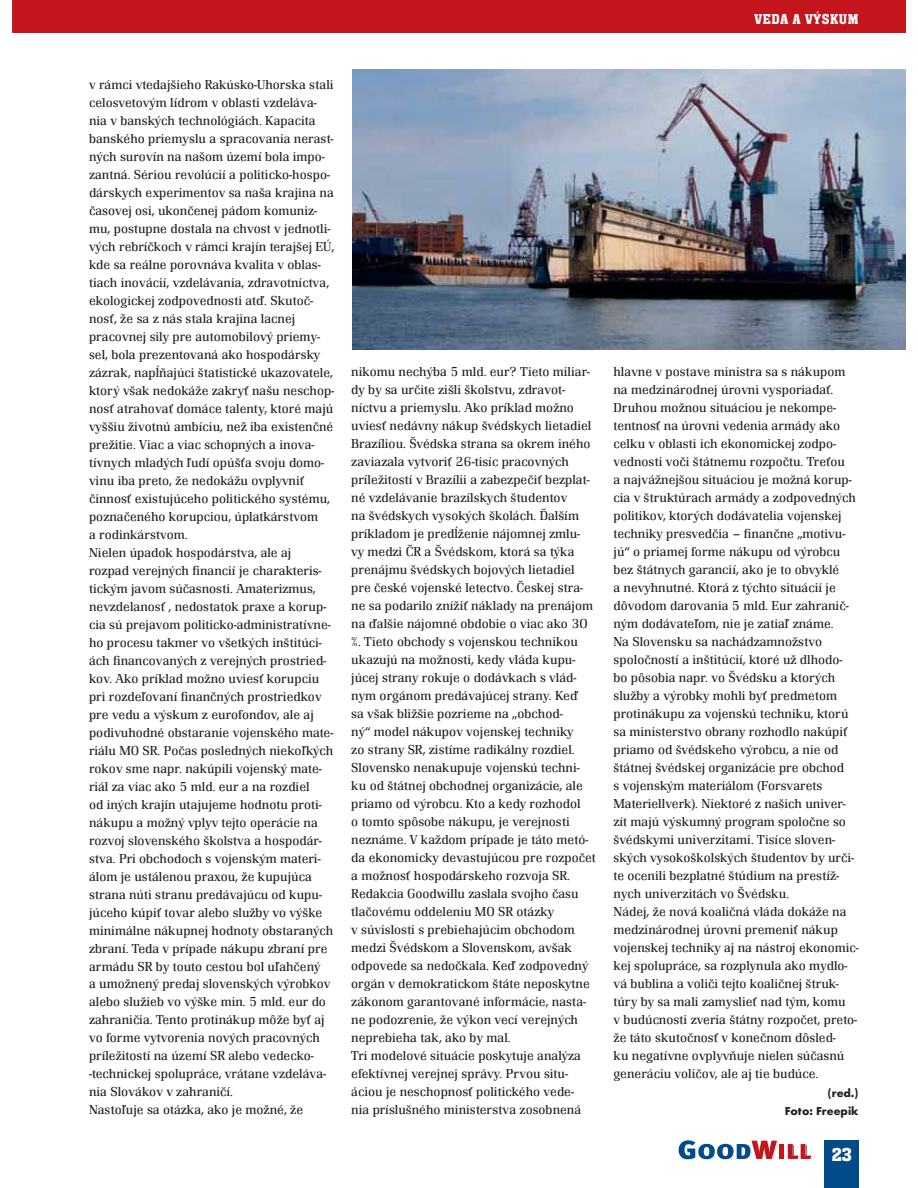
<style>
.page{position:relative;width:918px;height:1188px;background:#fff}
.page>*{position:absolute;margin:0;border:0;box-sizing:border-box;transform-origin:0 0}
.t1{font:500 19.5px "Aachen DOT";color:#fff}
.t2{font:500 15px "Aachen DOT";letter-spacing:.04em;color:#fff}
.t3{font:300 13.5px/18px "Renault TOT";color:#231f20}
.t4{font:700 12px/18px "Futura TOT";color:#231f20;text-align:right}
</style>
<div class="page">
<div style="left:13px;top:0;width:892px;height:33px;background:#c4151c"></div>
<svg style="left:679px;top:1140px;width:133px;height:20px"></svg>
<div style="left:825px;top:1140px;width:34px;height:48px;background:#004b88"></div>
<img style="left:353px;top:70px;width:552px;height:280px">
<p class="t2" style="left:755px;top:14px;width:106px">VEDA A VÝSKUM</p>
<p class="t3" style="left:89px;top:76px;width:247px">v rámci vtedajšieho Rakúsko-Uhorska stali celosvetovým lídrom v oblasti vzdeláva&shy;nia v banských technológiách. Kapacita banského priemyslu a spracovania nerast&shy;ných surovín na našom území bola impo&shy;zantná. Sériou revolúcií a politicko-hospo&shy;dárskych experimentov sa naša krajina na časovej osi, ukončenej pádom komuniz&shy;mu, postupne dostala na chvost v jednotli&shy;vých rebríčkoch v rámci krajín terajšej EÚ, kde sa reálne porovnáva kvalita v oblas&shy;tiach inovácií, vzdelávania, zdravotníctva, ekologickej zodpovednosti atď. Skutoč&shy;nosť, že sa z nás stala krajina lacnej pracovnej sily pre automobilový priemy&shy;sel, bola prezentovaná ako hospodársky zázrak, napĺňajúci štatistické ukazovatele, ktorý však nedokáže zakryť našu neschop&shy;nosť atrahovať domáce talenty, ktoré majú vyššiu životnú ambíciu, než iba existenčné prežitie. Viac a viac schopných a inova&shy;tívnych mladých ľudí opúšťa svoju domo&shy;vinu iba preto, že nedokážu ovplyvniť činnosť existujúceho politického systému, poznačeného korupciou, úplatkárstvom<br>a rodinkárstvom.<br>Nielen úpadok hospodárstva, ale aj rozpad verejných financií je charakteris&shy;tickým javom súčasnosti. Amaterizmus, nevzdelanosť , nedostatok praxe a korup&shy;cia sú prejavom politicko-administratívne&shy;ho procesu takmer vo všetkých inštitúci&shy;ách financovaných z verejných prostried&shy;kov. Ako príklad možno uviesť korupciu pri rozdeľovaní finančných prostriedkov pre vedu a výskum z eurofondov, ale aj podivuhodné obstaranie vojenského mate&shy;riálu MO SR. Počas posledných niekoľkých rokov sme napr. nakúpili vojenský mate&shy;riál za viac ako 5 mld. eur a na rozdiel<br>od iných krajín utajujeme hodnotu proti&shy;nákupu a možný vplyv tejto operácie na rozvoj slovenského školstva a hospodár&shy;stva. Pri obchodoch s vojenským materi&shy;álom je ustálenou praxou, že kupujúca strana núti stranu predávajúcu od kupu&shy;júceho kúpiť tovar alebo služby vo výške minimálne nákupnej hodnoty obstaraných zbraní. Teda v prípade nákupu zbraní pre armádu SR by touto cestou bol uľahčený<br>a umožnený predaj slovenských výrobkov alebo služieb vo výške min. 5 mld. eur do zahraničia. Tento protinákup môže byť aj vo forme vytvorenia nových pracovných príležitostí na území SR alebo vedecko--technickej spolupráce, vrátane vzdeláva&shy;nia Slovákov v zahraničí.<br>Nastoľuje sa otázka, ako je možné, že</p>
<p class="t3" style="left:351px;top:364px;width:246px">nikomu nechýba 5 mld. eur? Tieto miliar&shy;dy by sa určite zišli školstvu, zdravot&shy;níctvu a priemyslu. Ako príklad možno uviesť nedávny nákup švédskych lietadiel Brazíliou. Švédska strana sa okrem iného zaviazala vytvoriť 26-tisíc pracovných príležitostí v Brazílii a zabezpečiť bezplat&shy;né vzdelávanie brazílskych študentov<br>na švédskych vysokých školách. Ďalším príkladom je predĺženie nájomnej zmlu&shy;vy medzi ČR a Švédskom, ktorá sa týka prenájmu švédskych bojových lietadiel pre české vojenské letectvo. Českej stra&shy;ne sa podarilo znížiť náklady na prenájom na ďalšie nájomné obdobie o viac ako 30 %. Tieto obchody s vojenskou technikou ukazujú na možnosti, kedy vláda kupu&shy;júcej strany rokuje o dodávkach s vlád&shy;nym orgánom predávajúcej strany. Keď<br>sa však bližšie pozrieme na „obchod-<br>ný“ model nákupov vojenskej techniky<br>zo strany SR, zistíme radikálny rozdiel.<br>Slovensko nenakupuje vojenskú techni&shy;ku od štátnej obchodnej organizácie, ale priamo od výrobcu. Kto a kedy rozhodol<br>o tomto spôsobe nákupu, je verejnosti neznáme. V každom prípade je táto metó&shy;da ekonomicky devastujúcou pre rozpočet a možnosť hospodárskeho rozvoja SR.<br>Redakcia Goodwillu zaslala svojho času tlačovému oddeleniu MO SR otázky<br>v súvislosti s prebiehajúcim obchodom medzi Švédskom a Slovenskom, avšak odpovede sa nedočkala. Keď zodpovedný orgán v demokratickom štáte neposkytne zákonom garantované informácie, nasta&shy;ne podozrenie, že výkon vecí verejných neprebieha tak, ako by mal.<br>Tri modelové situácie poskytuje analýza efektívnej verejnej správy. Prvou situ&shy;áciou je neschopnosť politického vede-<br>nia príslušného ministerstva zosobnená</p>
<p class="t3" style="left:613px;top:364px;width:247px">hlavne v postave ministra sa s nákupom na medzinárodnej úrovni vysporiadať.<br>Druhou možnou situáciou je nekompe&shy;tentnosť na úrovni vedenia armády ako celku v oblasti ich ekonomickej zodpo&shy;vednosti voči štátnemu rozpočtu. Treťou<br>a najvážnejšou situáciou je možná korup&shy;cia v štruktúrach armády a zodpovedných politikov, ktorých dodávatelia vojenskej techniky presvedčia – finančne „motivu&shy;jú“ o priamej forme nákupu od výrobcu bez štátnych garancií, ako je to obvyklé<br>a nevyhnutné. Ktorá z týchto situácií je dôvodom darovania 5 mld. Eur zahranič&shy;ným dodávateľom, nie je zatiaľ známe.<br>Na Slovensku sa nachádzamnožstvo spoločností a inštitúcií, ktoré už dlhodo&shy;bo pôsobia napr. vo Švédsku a ktorých služby a výrobky mohli byť predmetom protinákupu za vojenskú techniku, ktorú sa ministerstvo obrany rozhodlo nakúpiť priamo od švédskeho výrobcu, a nie od štátnej švédskej organizácie pre obchod<br>s vojenským materiálom (Forsvarets Materiellverk). Niektoré z našich univer&shy;zít majú výskumný program spoločne so švédskymi univerzitami. Tisíce sloven&shy;ských vysokoškolských študentov by urči&shy;te ocenili bezplatné štúdium na prestíž&shy;nych univerzitách vo Švédsku.<br>Nádej, že nová koaličná vláda dokáže na medzinárodnej úrovni premeniť nákup vojenskej techniky aj na nástroj ekonomic&shy;kej spolupráce, sa rozplynula ako mydlo&shy;vá bublina a voliči tejto koaličnej štruk&shy;túry by sa mali zamyslieť nad tým, komu<br>v budúcnosti zveria štátny rozpočet, preto&shy;že táto skutočnosť v konečnom dôsled-<br>ku negatívne ovplyvňuje nielen súčasnú generáciu voličov, ale aj tie budúce.</p>
<p class="t4" style="left:785px;top:1085px;width:75px">(red.)<br>Foto: Freepik</p>
<h1 class="t1" style="left:832px;top:1148px;width:22px">23</h1>
</div>
